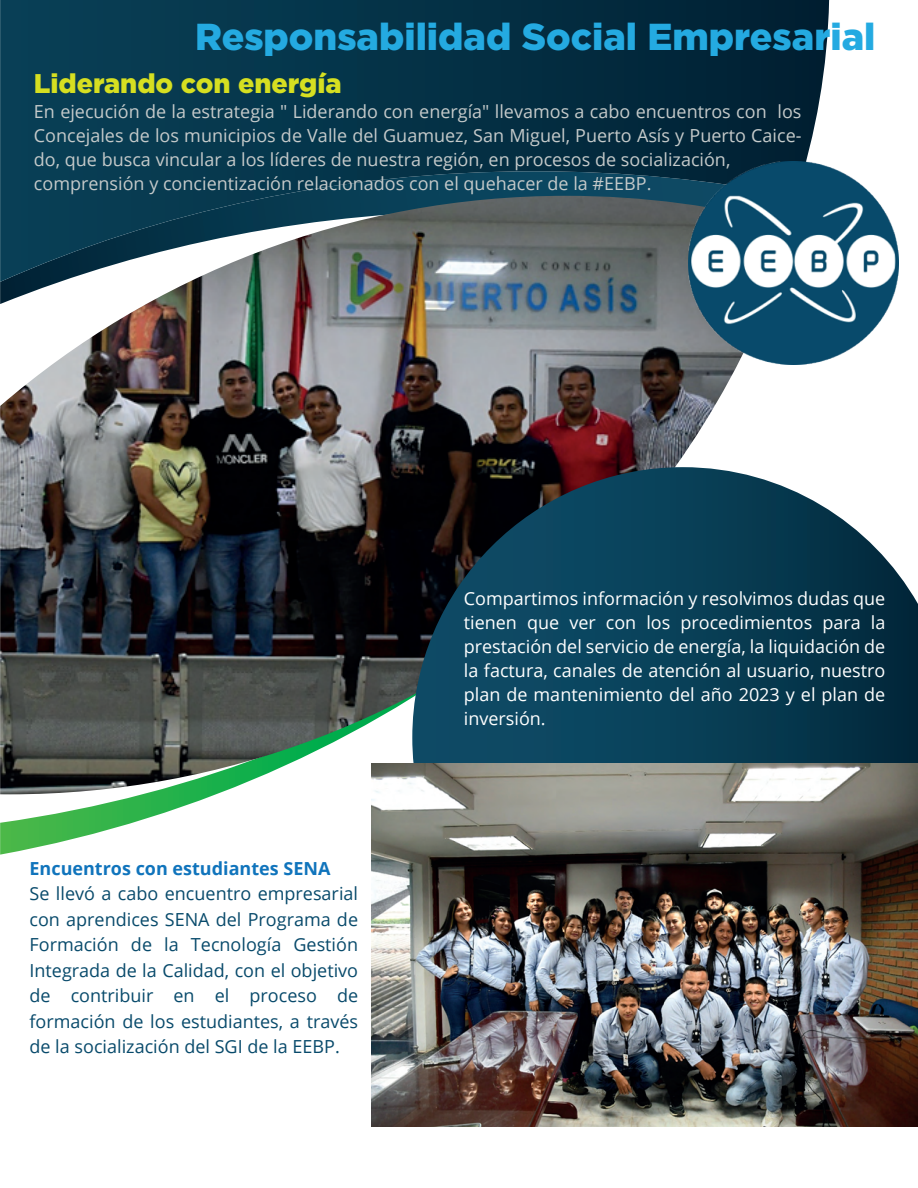
<style>
.page{position:relative;width:918px;height:1188px;background:#fff}
.page>*{position:absolute;margin:0;border:0;box-sizing:border-box;transform-origin:0 0}
.t1{font:900 37.5px "Gotham";color:#24aae1}
.t2{font:900 27px "Gotham";color:#d6df21}
.t3{font:18px/24px "Open Sans";color:#c5caca}
.t4{font:18px/24px "Open Sans";color:#fff;text-align:justify}
.t5{font:18px/25.5px "Open Sans";color:#084a6b;text-align:justify}
.t6{font:700 18px "Open Sans";color:#1074bc}
</style>
<div class="page">
<svg style="left:0;top:0;width:829px;height:196px;background:#073449"></svg>
<svg style="left:0;top:794px;width:372px;height:61px"></svg>
<img style="left:0;top:196px;width:738px;height:598px">
<img style="left:689px;top:162px;width:210px;height:203px">
<svg style="left:412px;top:467px;width:506px;height:297px;background:#194458"></svg>
<img style="left:372px;top:764px;width:546px;height:363px">
<h1 class="t1" style="left:195px;top:15px;width:682px">Responsabilidad Social Empresarial</h1>
<h2 class="t2" style="left:34px;top:68px;width:309px">Liderando con energía</h2>
<p class="t3" style="left:34px;top:99px;width:769px">En ejecución de la estrategia " Liderando con energía" llevamos a cabo encuentros con los Concejales de los municipios de Valle del Guamuez, San Miguel, Puerto Asís y Puerto Caice&shy;do, que busca vincular a los líderes de nuestra región, en procesos de socialización, comprensión y concientización relacionados con el quehacer de la #EEBP.</p>
<p class="t6" style="left:30px;top:855px;width:302px">Encuentros con estudiantes SENA</p>
<p class="t5" style="left:30px;top:880px;width:330px">Se llevó a cabo encuentro empresarial con aprendices SENA del Programa de Formación de la Tecnología Gestión Integrada de la Calidad, con el objetivo de contribuir en el proceso de formación de los estudiantes, a través de la socialización del SGI de la EEBP.</p>
<p class="t4" style="left:464px;top:586px;width:423px">Compartimos información y resolvimos dudas que tienen que ver con los procedimientos para la prestación del servicio de energía, la liquidación de la factura, canales de atención al usuario, nuestro plan de mantenimiento del año 2023 y el plan de inversión.</p>
</div>
